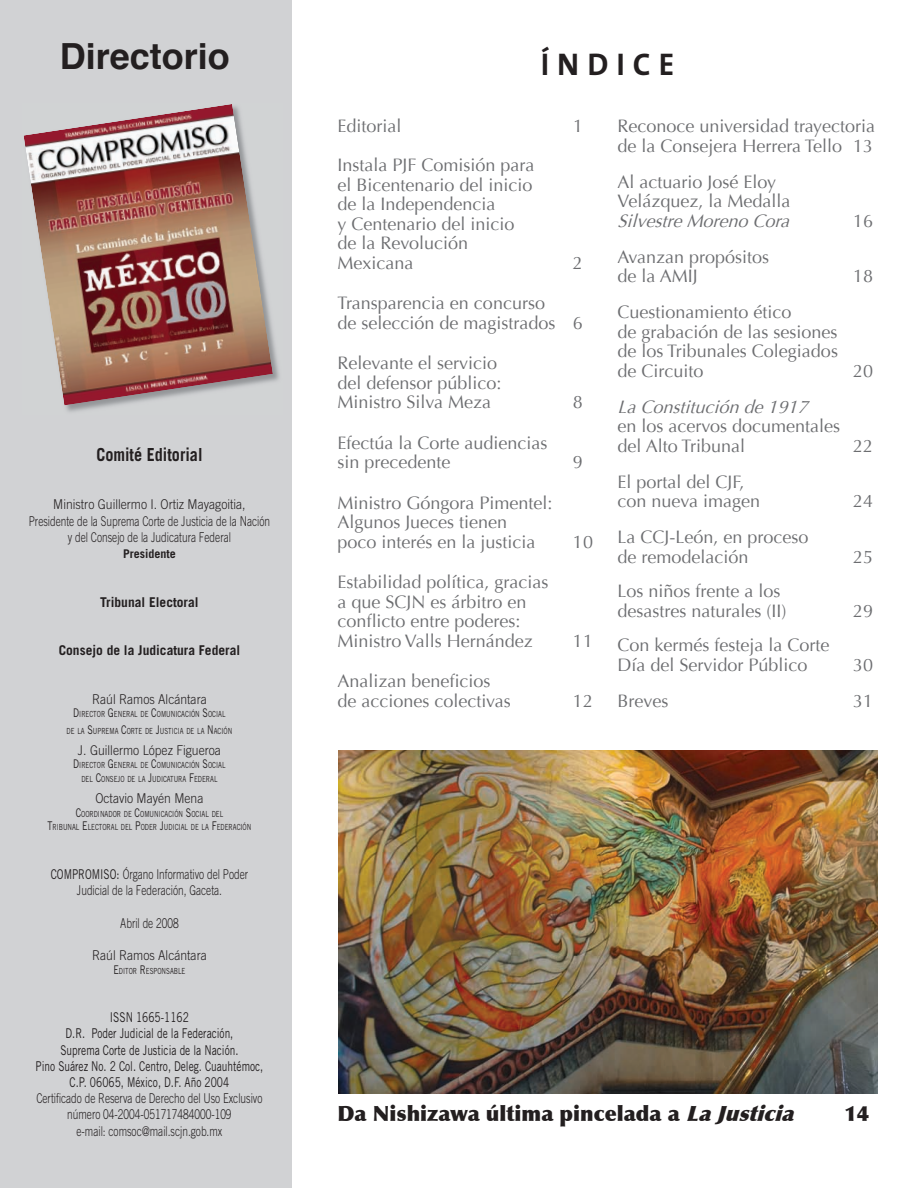
<style>
.page{position:relative;width:918px;height:1188px;background:#fff}
.page>*{position:absolute;margin:0;border:0;box-sizing:border-box;transform-origin:0 0}
.t1{font:700 36px "Helvetica";color:#231f20}
.t2{font:900 21px "Optima";color:#231f20}
.t3{font:18px/19.5px "Optima";color:#6c6d70}
.t4{font:italic 18px "Optima";color:#6c6d70}
.t5{font:700 18px "Trade Gothic";color:#231f20;scale:.9 1}
.t6{font:300 13.5px/16.2px "Trade Gothic";color:#231f20;text-align:center;scale:.9 1}
.t7{font:300 13.5px/16.2px "Trade Gothic";color:#231f20;text-align:center;scale:.75 1}
.t8{font:13.5px/16.2px "Trade Gothic";color:#231f20;text-align:center;scale:.75 1}
.t9{font:700 13.5px "Trade Gothic";color:#231f20}
.t10{font:700 12px "Trade Gothic";color:#231f20}
.t11{font:8.4px/16.2px "Trade Gothic";color:#231f20;text-align:center;scale:.75 1}
.s1{font-size:12px}
.s2{font-weight:400}
.s3{font-style:italic}
</style>
<div class="page">
<div style="left:0;top:0;width:291px;height:1188px;background:#d1d2d4"></div>
<img style="left:64px;top:337px;width:215px;height:75px">
<img style="left:24px;top:104px;width:249px;height:301px">
<img style="left:338px;top:750px;width:540px;height:343px">
<h1 class="t1" style="left:60px;top:32px;width:172px">Directorio</h1>
<p class="t5" style="left:96px;top:443px;width:120px">Comité Editorial</p>
<p class="t6" style="left:29px;top:496px;width:270px">Ministro Guillermo I. Ortiz Mayagoitia,<br>Presidente de la Suprema Corte de Justicia de la Nación y del Consejo de la Judicatura Federal</p>
<p class="t10" style="left:123px;top:546px;width:54px">Presidente</p>
<p class="t9" style="left:100px;top:594px;width:100px">Tribunal Electoral</p>
<p class="t9" style="left:59px;top:642px;width:183px">Consejo de la Judicatura Federal</p>
<p class="t6" style="left:92px;top:691px;width:129px">Raúl Ramos Alcántara</p>
<p class="t11" style="left:67px;top:706px;width:222px"><span class="s1">D</span>IRECTOR <span class="s1">G</span>ENERAL DE <span class="s1">C</span>OMUNICACIÓN <span class="s1">S</span>OCIAL<br>DE LA <span class="s1">S</span>UPREMA <span class="s1">C</span>ORTE DE <span class="s1">J</span>USTICIA DE LA <span class="s1">N</span>ACIÓN</p>
<p class="t6" style="left:78px;top:741px;width:161px">J. Guillermo López Figueroa</p>
<p class="t11" style="left:73px;top:758px;width:205px;line-height:14.4px"><span class="s1">D</span>IRECTOR <span class="s1">G</span>ENERAL DE <span class="s1">C</span>OMUNICACIÓN <span class="s1">S</span>OCIAL<br>DEL <span class="s1">C</span>ONSEJO DE LA <span class="s1">J</span>UDICATURA <span class="s1">F</span>EDERAL</p>
<p class="t6" style="left:95px;top:790px;width:122px">Octavio Mayén Mena</p>
<p class="t11" style="left:48px;top:807px;width:273px;line-height:13.5px"><span class="s1">C</span>OORDINADOR DE <span class="s1">C</span>OMUNICACIÓN <span class="s1">S</span>OCIAL DEL<br><span class="s1">T</span>RIBUNAL <span class="s1">E</span>LECTORAL DEL <span class="s1">P</span>ODER <span class="s1">J</span>UDICIAL DE LA <span class="s1">F</span>EDERACIÓN</p>
<p class="t7" style="left:51px;top:866px;width:265px"><span class="s2">COMPROMISO:</span> Órgano Informativo del Poder<br>Judicial de la Federación, Gaceta.</p>
<p class="t7" style="left:120px;top:915px;width:80px">Abril de 2008</p>
<p class="t6" style="left:92px;top:947px;width:129px">Raúl Ramos Alcántara</p>
<p class="t11" style="left:113px;top:962px;width:98px"><span class="s1">E</span>DITOR <span class="s1">R</span>ESPONSABLE</p>
<p class="t8" style="left:36px;top:1009px;width:305px">ISSN 1665-1162<br>D.R. Poder Judicial de la Federación,<br>Suprema Corte de Justicia de la Nación.<br>Pino Suárez No. 2 Col. Centro, Deleg. Cuauhtémoc, C.P. 06065, México, D.F. Año 2004</p>
<p class="t7" style="left:36px;top:1090px;width:303px">Certificado de Reserva de Derecho del Uso Exclusivo número 04-2004-051717484000-109<br>e-mail: comsoc@mail.scjn.gob.mx</p>
<p class="t3" style="left:338px;top:117px;width:66px">Editorial</p>
<p class="t3" style="left:573px;top:117px;width:12px">1</p>
<p class="t3" style="left:338px;top:156px;width:198px">Instala PJF Comisión para el Bicentenario del inicio de la Independencia<br>y Centenario del inicio de la Revolución<br>Mexicana</p>
<p class="t3" style="left:573px;top:253px;width:12px">2</p>
<p class="t3" style="left:338px;top:294px;width:247px">Transparencia en concurso<br>de selección de magistrados 6</p>
<p class="t3" style="left:338px;top:354px;width:166px">Relevante el servicio del defensor público:<br>Ministro Silva Meza</p>
<p class="t3" style="left:573px;top:393px;width:12px">8</p>
<p class="t3" style="left:338px;top:433px;width:212px">Efectúa la Corte audiencias sin precedente</p>
<p class="t3" style="left:338px;top:493px;width:216px">Ministro Góngora Pimentel:<br>Algunos Jueces tienen<br>poco interés en la justicia</p>
<p class="t3" style="left:338px;top:573px;width:212px">Estabilidad política, gracias a que SCJN es árbitro en conflicto entre poderes:<br>Ministro Valls Hernández</p>
<p class="t3" style="left:338px;top:672px;width:175px">Analizan beneficios de acciones colectivas</p>
<p class="t3" style="left:573px;top:453px;width:12px">9</p>
<p class="t3" style="left:573px;top:532px;width:22px">10</p>
<p class="t3" style="left:573px;top:631px;width:22px">11</p>
<p class="t3" style="left:573px;top:691px;width:22px">12</p>
<p class="t3" style="left:618px;top:117px;width:259px">Reconoce universidad trayectoria de la Consejera Herrera Tello 13</p>
<p class="t3" style="left:618px;top:172px;width:175px">Al actuario José Eloy<br>Velázquez, la Medalla</p>
<p class="t4" style="left:618px;top:210px;width:179px">SilvestreMorenoCora</p>
<p class="t3" style="left:853px;top:211px;width:22px">16</p>
<p class="t3" style="left:618px;top:247px;width:153px">Avanzan propósitos de la AMIJ</p>
<p class="t3" style="left:853px;top:267px;width:22px">18</p>
<p class="t3" style="left:618px;top:303px;width:222px">Cuestionamiento ético<br>de grabación de las sesiones de los Tribunales Colegiados de Circuito</p>
<p class="t4" style="left:618px;top:396px;width:197px">LaConstituciónde1917</p>
<p class="t3" style="left:618px;top:417px;width:224px">en los acervos documentales del Alto Tribunal</p>
<p class="t3" style="left:618px;top:472px;width:144px">El portal del CJF, con nueva imagen</p>
<p class="t3" style="left:618px;top:528px;width:193px">La CCJ-León, en proceso de remodelación</p>
<p class="t3" style="left:618px;top:582px;width:170px">Los niños frente a los desastres naturales (II)</p>
<p class="t3" style="left:618px;top:636px;width:214px">Con kermés festeja la Corte<br>Día del Servidor Público</p>
<p class="t3" style="left:853px;top:361px;width:22px">20</p>
<p class="t3" style="left:853px;top:436px;width:22px">22</p>
<p class="t3" style="left:853px;top:492px;width:22px">24</p>
<p class="t3" style="left:853px;top:547px;width:22px">25</p>
<p class="t3" style="left:853px;top:601px;width:22px">29</p>
<p class="t3" style="left:853px;top:655px;width:22px">30</p>
<p class="t3" style="left:618px;top:691px;width:52px">Breves</p>
<p class="t3" style="left:853px;top:691px;width:22px">31</p>
<p class="t2" style="left:338px;top:1101px;width:464px">Da Nishizawa última pincelada a <span class="s3">LaJusticia</span></p>
<p class="t2" style="left:844px;top:1101px;width:26px">14</p>
</div>
